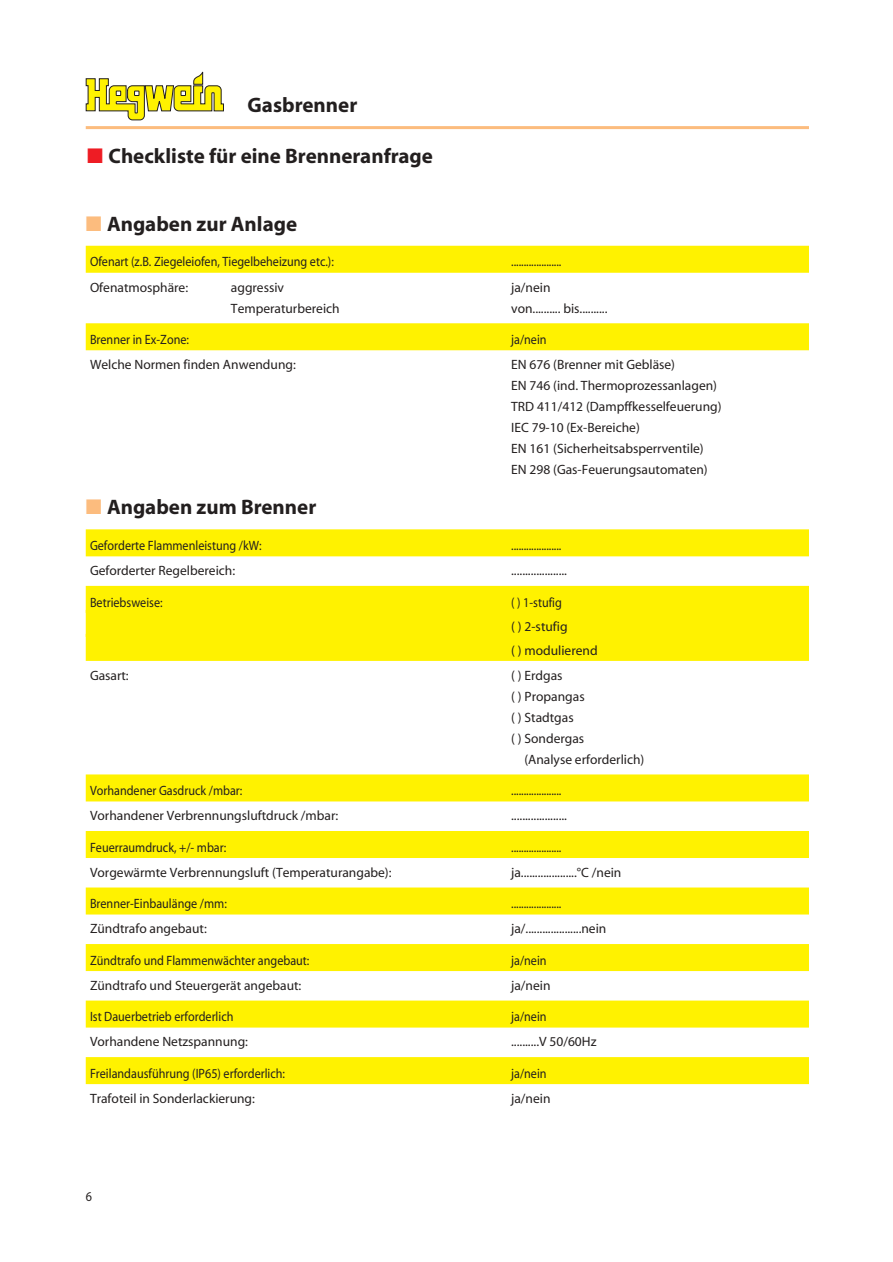
<style>
.page{position:relative;width:893px;height:1262px;background:#fff}
.page>*{position:absolute;margin:0;border:0;box-sizing:border-box;transform-origin:0 0}
.t1{font:700 21px "Myriad";color:#231f1f}
.t2{font:13.5px/21px "Myriad";color:#231f1f}
.t3{font:13.5px/24px "Myriad";color:#231f1f;scale:.9 1}
.s1{color:#ee1c24}
.s2{color:#fcbc7e}
</style>
<div class="page">
<svg style="left:86px;top:72px;width:138px;height:49px"></svg>
<hr style="left:86px;top:126px;width:723px;height:3px;background:#fcbc7e">
<div style="left:86px;top:246px;width:723px;height:27px;background:#fff200"></div>
<div style="left:86px;top:323px;width:723px;height:27px;background:#fff200"></div>
<div style="left:86px;top:529px;width:723px;height:27px;background:#fff200"></div>
<div style="left:86px;top:586px;width:723px;height:27px;background:#fff200"></div>
<div style="left:86px;top:610px;width:723px;height:27px;background:#fff200"></div>
<div style="left:86px;top:634px;width:723px;height:27px;background:#fff200"></div>
<div style="left:86px;top:774px;width:723px;height:27px;background:#fff200"></div>
<div style="left:86px;top:831px;width:723px;height:27px;background:#fff200"></div>
<div style="left:86px;top:887px;width:723px;height:27px;background:#fff200"></div>
<div style="left:86px;top:944px;width:723px;height:27px;background:#fff200"></div>
<div style="left:86px;top:1000px;width:723px;height:27px;background:#fff200"></div>
<div style="left:86px;top:1057px;width:723px;height:27px;background:#fff200"></div>
<h1 class="t1" style="left:247px;top:97px;width:111px">Gasbrenner</h1>
<h1 class="t1" style="left:87px;top:148px;width:347px"><span class="s1">■</span> Checkliste für eine Brenneranfrage</h1>
<h1 class="t1" style="left:86px;top:216px;width:213px"><span class="s2">■</span> Angaben zur Anlage</h1>
<p class="t3" style="left:90px;top:251px;width:272px">Ofenart (z.B. Ziegeleiofen, Tiegelbeheizung etc.):</p>
<p class="t3" style="left:511px;top:251px;width:57px">....................</p>
<p class="t2" style="left:90px;top:278px;width:100px">Ofenatmosphäre:</p>
<p class="t2" style="left:231px;top:278px;width:55px">aggressiv</p>
<p class="t2" style="left:511px;top:278px;width:41px">ja/nein</p>
<p class="t2" style="left:231px;top:299px;width:110px">Temperaturbereich</p>
<p class="t2" style="left:511px;top:299px;width:98px">von.......... bis..........</p>
<p class="t3" style="left:90px;top:328px;width:111px">Brenner in Ex-Zone:</p>
<p class="t3" style="left:511px;top:328px;width:41px">ja/nein</p>
<p class="t2" style="left:90px;top:355px;width:207px">Welche Normen finden Anwendung:</p>
<p class="t2" style="left:511px;top:355px;width:212px">EN 676 (Brenner mit Gebläse)<br>EN 746 (ind. Thermoprozessanlagen)<br>TRD 411/412 (Dampffkesselfeuerung)<br>IEC 79-10 (Ex-Bereiche)<br>EN 161 (Sicherheitsabsperrventile)<br>EN 298 (Gas-Feuerungsautomaten)</p>
<h1 class="t1" style="left:86px;top:499px;width:232px"><span class="s2">■</span> Angaben zum Brenner</h1>
<p class="t3" style="left:90px;top:534px;width:192px">Geforderte Flammenleistung /kW:</p>
<p class="t3" style="left:511px;top:534px;width:57px">....................</p>
<p class="t2" style="left:90px;top:561px;width:147px">Geforderter Regelbereich:</p>
<p class="t2" style="left:511px;top:561px;width:57px">....................</p>
<p class="t3" style="left:90px;top:591px;width:82px">Betriebsweise:</p>
<p class="t3" style="left:511px;top:591px;width:98px">( ) 1-stufig<br>( ) 2-stufig<br>( ) modulierend</p>
<p class="t2" style="left:90px;top:666px;width:40px">Gasart:</p>
<p class="t2" style="left:511px;top:666px;width:53px">( ) Erdgas</p>
<p class="t2" style="left:511px;top:687px;width:75px">( ) Propangas</p>
<p class="t2" style="left:511px;top:708px;width:64px">( ) Stadtgas</p>
<p class="t2" style="left:511px;top:729px;width:75px">( ) Sondergas</p>
<p class="t2" style="left:524px;top:750px;width:121px">(Analyse erforderlich)</p>
<p class="t3" style="left:90px;top:779px;width:171px">Vorhandener Gasdruck /mbar:</p>
<p class="t3" style="left:511px;top:779px;width:57px">....................</p>
<p class="t2" style="left:90px;top:806px;width:250px">Vorhandener Verbrennungsluftdruck /mbar:</p>
<p class="t2" style="left:511px;top:806px;width:57px">....................</p>
<p class="t3" style="left:90px;top:836px;width:153px">Feuerraumdruck, +/- mbar:</p>
<p class="t3" style="left:511px;top:836px;width:57px">....................</p>
<p class="t2" style="left:90px;top:863px;width:303px">Vorgewärmte Verbrennungsluft (Temperaturangabe):</p>
<p class="t2" style="left:511px;top:863px;width:112px">ja....................°C /nein</p>
<p class="t3" style="left:90px;top:892px;width:153px">Brenner-Einbaulänge /mm:</p>
<p class="t3" style="left:511px;top:892px;width:57px">....................</p>
<p class="t2" style="left:90px;top:919px;width:118px">Zündtrafo angebaut:</p>
<p class="t2" style="left:511px;top:919px;width:97px">ja/....................nein</p>
<p class="t3" style="left:90px;top:949px;width:245px">Zündtrafo und Flammenwächter angebaut:</p>
<p class="t3" style="left:511px;top:949px;width:41px">ja/nein</p>
<p class="t2" style="left:90px;top:976px;width:213px">Zündtrafo und Steuergerät angebaut:</p>
<p class="t2" style="left:511px;top:976px;width:41px">ja/nein</p>
<p class="t3" style="left:90px;top:1005px;width:161px">Ist Dauerbetrieb erforderlich</p>
<p class="t3" style="left:511px;top:1005px;width:41px">ja/nein</p>
<p class="t2" style="left:90px;top:1032px;width:159px">Vorhandene Netzspannung:</p>
<p class="t2" style="left:511px;top:1032px;width:87px">..........V 50/60Hz</p>
<p class="t3" style="left:90px;top:1062px;width:218px">Freilandausführung (IP65) erforderlich:</p>
<p class="t3" style="left:511px;top:1062px;width:41px">ja/nein</p>
<p class="t2" style="left:90px;top:1089px;width:166px">Trafoteil in Sonderlackierung:</p>
<p class="t2" style="left:511px;top:1089px;width:41px">ja/nein</p>
<p class="t3" style="left:86px;top:1185px;width:8px">6</p>
</div>
